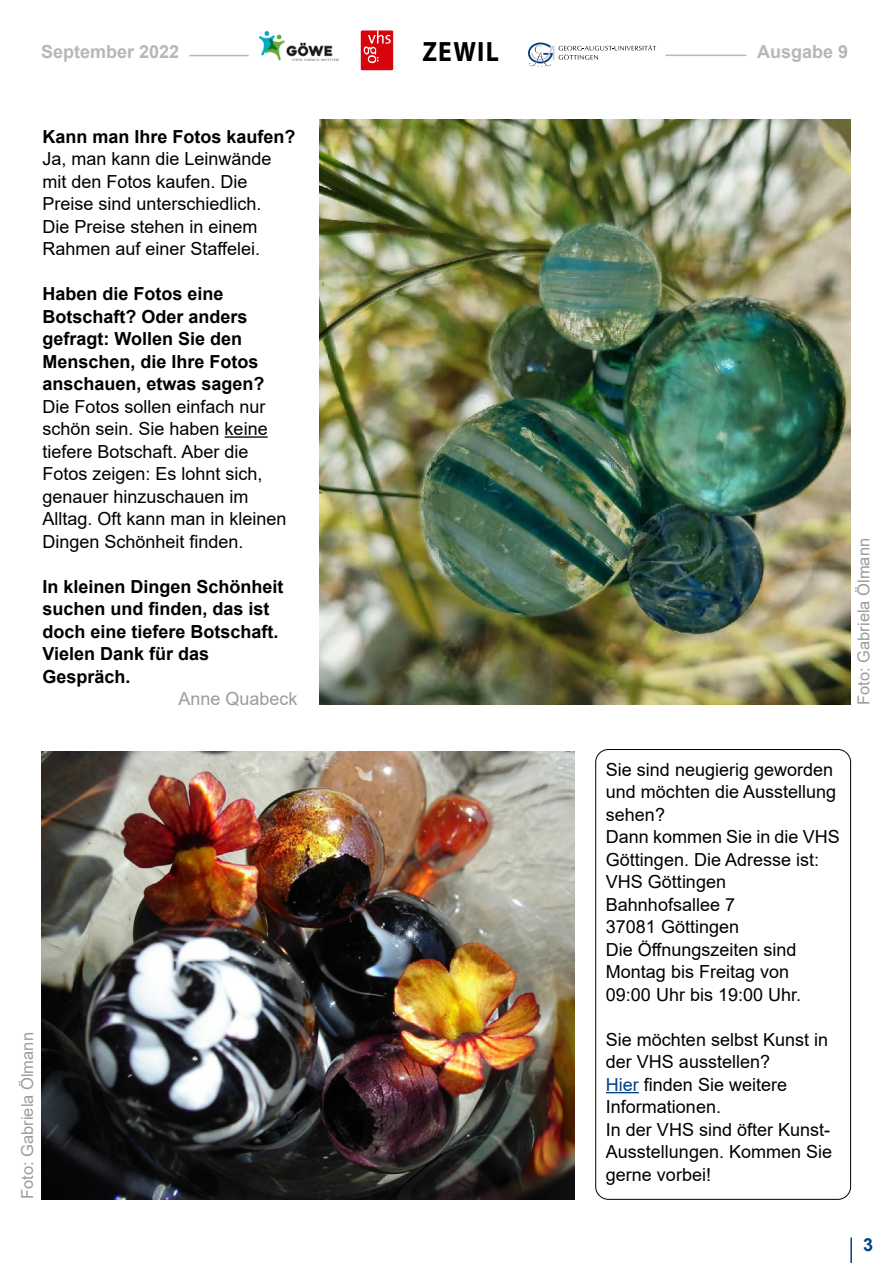
<style>
.page{position:relative;width:893px;height:1263px;background:#fff}
.page>*{position:absolute;margin:0;border:0;box-sizing:border-box;transform-origin:0 0}
.t1{font:700 28.05px "Myriad Pro";letter-spacing:.05em;color:#000;scale:.91 1}
.t2{font:18px/22.5px "Arial";color:#000}
.t3{font:700 18px/22.5px "Arial";color:#000}
.t4{font:700 18px "Arial";color:#b6b7b8}
.t5{font:18px "Arial";color:#9c9c9d}
.t6{font:700 18px "Arial";color:#004188}
.t7{font:16.5px "Arial";color:#9c9c9d}
.s1{color:#004188}
</style>
<div class="page">
<hr style="left:850px;top:1237px;width:2px;height:26px;background:#004188">
<hr style="left:189px;top:55px;width:60px;height:1px;background:#b6b7b8">
<hr style="left:665px;top:55px;width:81px;height:1px;background:#b6b7b8">
<svg style="left:528px;top:42px;width:128px;height:25px"></svg>
<img style="left:260px;top:32px;width:78px;height:29px">
<div style="left:361px;top:31px;width:32px;height:39px;background:#d7040d"></div>
<svg style="left:364px;top:31px;width:27px;height:32px"></svg>
<hr style="left:225px;top:436px;width:43px;height:2px;background:#000">
<img style="left:41px;top:751px;width:533px;height:448px">
<hr style="left:606px;top:1092px;width:33px;height:1px;background:#004188">
<img style="left:319px;top:119px;width:531px;height:585px">
<div style="left:595px;top:749px;width:256px;height:451px;border:1px solid #000;border-radius:13px"></div>
<p class="t4" style="left:41px;top:39px;width:140px">September 2022</p>
<h1 class="t1" style="left:422px;top:33px;width:86px">ZEWIL</h1>
<p class="t4" style="left:757px;top:39px;width:93px">Ausgabe 9</p>
<p class="t3" style="left:43px;top:125px;width:255px">Kann man Ihre Fotos kaufen?</p>
<p class="t2" style="left:43px;top:147px;width:231px">Ja, man kann die Leinwände mit den Fotos kaufen. Die<br>Preise sind unterschiedlich.<br>Die Preise stehen in einem<br>Rahmen auf einer Staffelei.</p>
<p class="t3" style="left:43px;top:283px;width:224px">Haben die Fotos eine<br>Botschaft? Oder anders gefragt: Wollen Sie den<br>Menschen, die Ihre Fotos anschauen, etwas sagen?</p>
<p class="t2" style="left:43px;top:395px;width:246px">Die Fotos sollen einfach nur schön sein. Sie haben keine tiefere Botschaft. Aber die<br>Fotos zeigen: Es lohnt sich, genauer hinzuschauen im<br>Alltag. Oft kann man in kleinen<br>Dingen Schönheit finden.</p>
<p class="t3" style="left:43px;top:575px;width:243px">In kleinen Dingen Schönheit suchen und finden, das ist doch eine tiefere Botschaft.<br>Vielen Dank für das<br>Gespräch.</p>
<p class="t5" style="left:179px;top:686px;width:121px">Anne Quabeck</p>
<p class="t7" style="left:16px;top:1199px;width:168px;rotate:-90deg">Foto: Gabriela Ölmann</p>
<p class="t7" style="left:852px;top:705px;width:168px;rotate:-90deg">Foto: Gabriela Ölmann</p>
<p class="t2" style="left:606px;top:758px;width:235px">Sie sind neugierig geworden und möchten die Ausstellung sehen?<br>Dann kommen Sie in die VHS<br>Göttingen. Die Adresse ist:<br>VHS Göttingen<br>Bahnhofsallee 7<br>37081 Göttingen<br>Die Öffnungszeiten sind<br>Montag bis Freitag von<br>09:00 Uhr bis 19:00 Uhr.</p>
<p class="t2" style="left:606px;top:1028px;width:228px">Sie möchten selbst Kunst in der VHS ausstellen?<br><span class="s1">Hier</span> finden Sie weitere<br>Informationen.<br>In der VHS sind öfter Kunst-<br>Ausstellungen. Kommen Sie gerne vorbei!</p>
<p class="t6" style="left:863px;top:1231px;width:12px">3</p>
</div>
